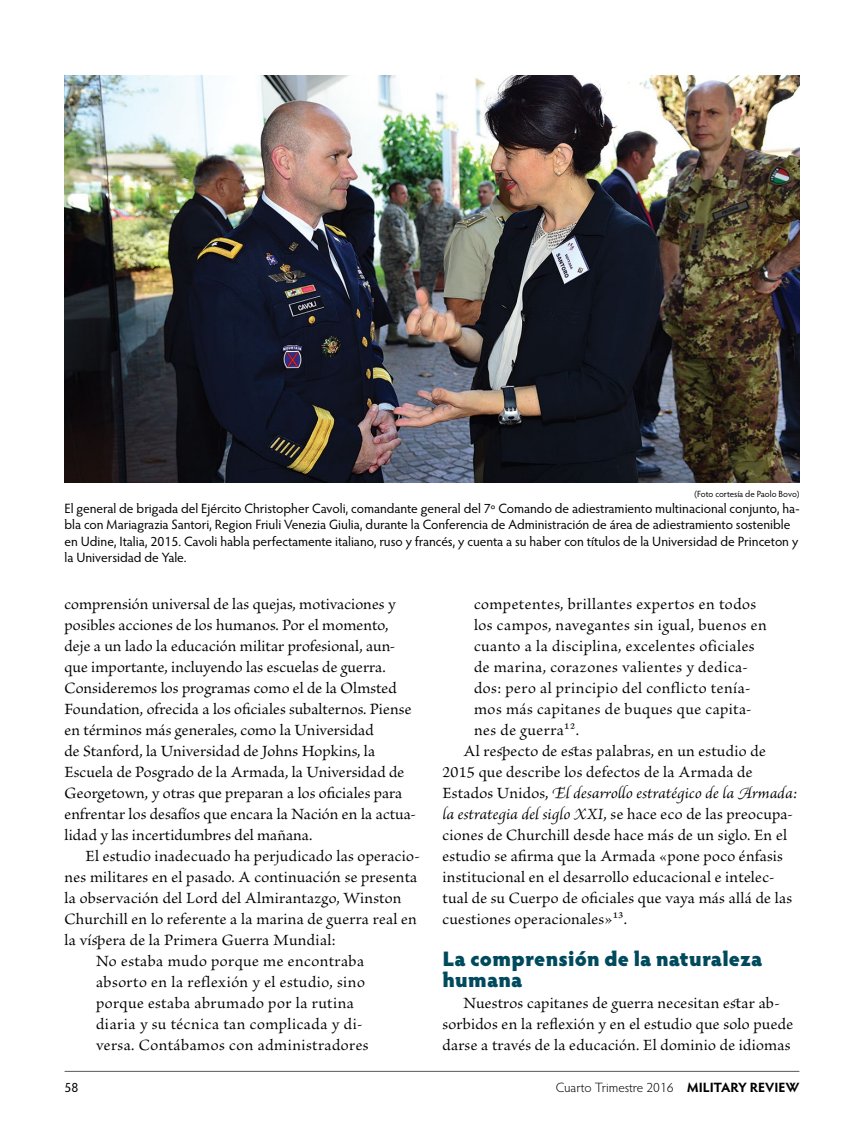
<style>
.page{position:relative;width:864px;height:1134px;background:#fff}
.page>*{position:absolute;margin:0;border:0;box-sizing:border-box;transform-origin:0 0}
.t1{font:900 21px/21px "Hypatia Sans Pro";letter-spacing:.01em;color:#004a5d}
.t2{font:16.5px/21px "Brioso Pro";letter-spacing:.02em;color:#000}
.t3{font:italic 16.5px "Brioso Pro";letter-spacing:.01em;color:#000}
.t4{font:13.5px/16.5px "Hypatia Sans Pro";letter-spacing:-.005em;color:#000}
.t5{font:300 13.5px "Hypatia Sans Pro";letter-spacing:-.005em;color:#000}
.t6{font:9px "Hypatia Sans Pro";letter-spacing:-.005em;color:#000}
.s1{font-style:normal}
.s2{font-style:italic}
.s3{font-weight:700}
</style>
<div class="page">
<hr style="left:65px;top:1071px;width:734px;height:1px;background:#58595b">
<img style="left:64px;top:75px;width:736px;height:408px">
<p class="t6" style="left:694px;top:487px;width:107px">(Foto cortesía de Paolo Bovo)</p>
<p class="t4" style="left:64px;top:500px;width:737px">El general de brigada del Ejército Christopher Cavoli, comandante general del 7o Comando de adiestramiento multinacional conjunto, ha&shy;bla con Mariagrazia Santori, Region Friuli Venezia Giulia, durante la Conferencia de Administración de área de adiestramiento sostenible en Udine, Italia, 2015. Cavoli habla perfectamente italiano, ruso y francés, y cuenta a su haber con títulos de la Universidad de Princeton y la Universidad de Yale.</p>
<p class="t2" style="left:64px;top:594px;width:353px">comprensión universal de las quejas, motivaciones y posibles acciones de los humanos. Por el momento, deje a un lado la educación militar profesional, aun&shy;que importante, incluyendo las escuelas de guerra.<br>Consideremos los programas como el de la Olmsted Foundation, ofrecida a los oficiales subalternos. Piense en términos más generales, como la Universidad<br>de Stanford, la Universidad de Johns Hopkins, la Escuela de Posgrado de la Armada, la Universidad de Georgetown, y otras que preparan a los oficiales para enfrentar los desafíos que encara la Nación en la actua&shy;lidad y las incertidumbres del mañana.</p>
<p class="t2" style="left:86px;top:846px;width:336px">El estudio inadecuado ha perjudicado las operacio-</p>
<p class="t2" style="left:65px;top:867px;width:352px">nes militares en el pasado. A continuación se presenta</p>
<p class="t2" style="left:65px;top:888px;width:339px">la observación del Lord del Almirantazgo, Winston</p>
<p class="t2" style="left:65px;top:909px;width:354px">Churchill en lo referente a la marina de guerra real en</p>
<p class="t2" style="left:65px;top:930px;width:273px">la víspera de la Primera Guerra Mundial:</p>
<p class="t2" style="left:96px;top:951px;width:267px">No estaba mudo porque me encontraba</p>
<p class="t2" style="left:96px;top:972px;width:270px">absorto en la reflexión y el estudio, sino</p>
<p class="t2" style="left:96px;top:993px;width:257px">porque estaba abrumado por la rutina</p>
<p class="t2" style="left:96px;top:1014px;width:268px">diaria y su técnica tan complicada y di-</p>
<p class="t2" style="left:96px;top:1035px;width:274px">versa. Contábamos con administradores</p>
<p class="t2" style="left:474px;top:594px;width:284px">competentes, brillantes expertos en todos</p>
<p class="t2" style="left:474px;top:615px;width:294px">los campos, navegantes sin igual, buenos en</p>
<p class="t2" style="left:474px;top:636px;width:282px">cuanto a la disciplina, excelentes oficiales</p>
<p class="t2" style="left:474px;top:657px;width:276px">de marina, corazones valientes y dedica-</p>
<p class="t2" style="left:474px;top:678px;width:278px">dos: pero al principio del conflicto tenía-</p>
<p class="t2" style="left:474px;top:699px;width:279px">mos más capitanes de buques que capita-</p>
<p class="t2" style="left:474px;top:720px;width:106px">nes de guerra12.</p>
<p class="t2" style="left:464px;top:741px;width:304px">Al respecto de estas palabras, en un estudio de</p>
<p class="t2" style="left:443px;top:762px;width:312px">2015 que describe los defectos de la Armada de</p>
<p class="t3" style="left:443px;top:783px;width:356px"><span class="s1">Estados Unidos,</span> El desarrollo estratégico de la Armada:</p>
<p class="t2" style="left:443px;top:804px;width:352px"><span class="s2">la estrategia del siglo XXI</span>, se hace eco de las preocupa-</p>
<p class="t2" style="left:443px;top:825px;width:346px">ciones de Churchill desde hace más de un siglo. En el</p>
<p class="t2" style="left:443px;top:846px;width:342px">estudio se afirma que la Armada «pone poco énfasis</p>
<p class="t2" style="left:443px;top:867px;width:334px">institucional en el desarrollo educacional e intelec-</p>
<p class="t2" style="left:443px;top:888px;width:351px">tual de su Cuerpo de oficiales que vaya más allá de las</p>
<p class="t2" style="left:443px;top:910px;width:186px">cuestiones operacionales»13.</p>
<p class="t1" style="left:442px;top:947px;width:321px">La comprensión de la naturaleza humana</p>
<p class="t2" style="left:443px;top:993px;width:352px;text-align:center">Nuestros capitanes de guerra necesitan estar ab&shy;sorbidos en la reflexión y en el estudio que solo puede darse a través de la educación. El dominio de idiomas</p>
<p class="t4" style="left:64px;top:1079px;width:15px">58</p>
<p class="t5" style="left:556px;top:1079px;width:245px">Cuarto Trimestre 2016 <span class="s3">MILITARY REVIEW</span></p>
</div>
